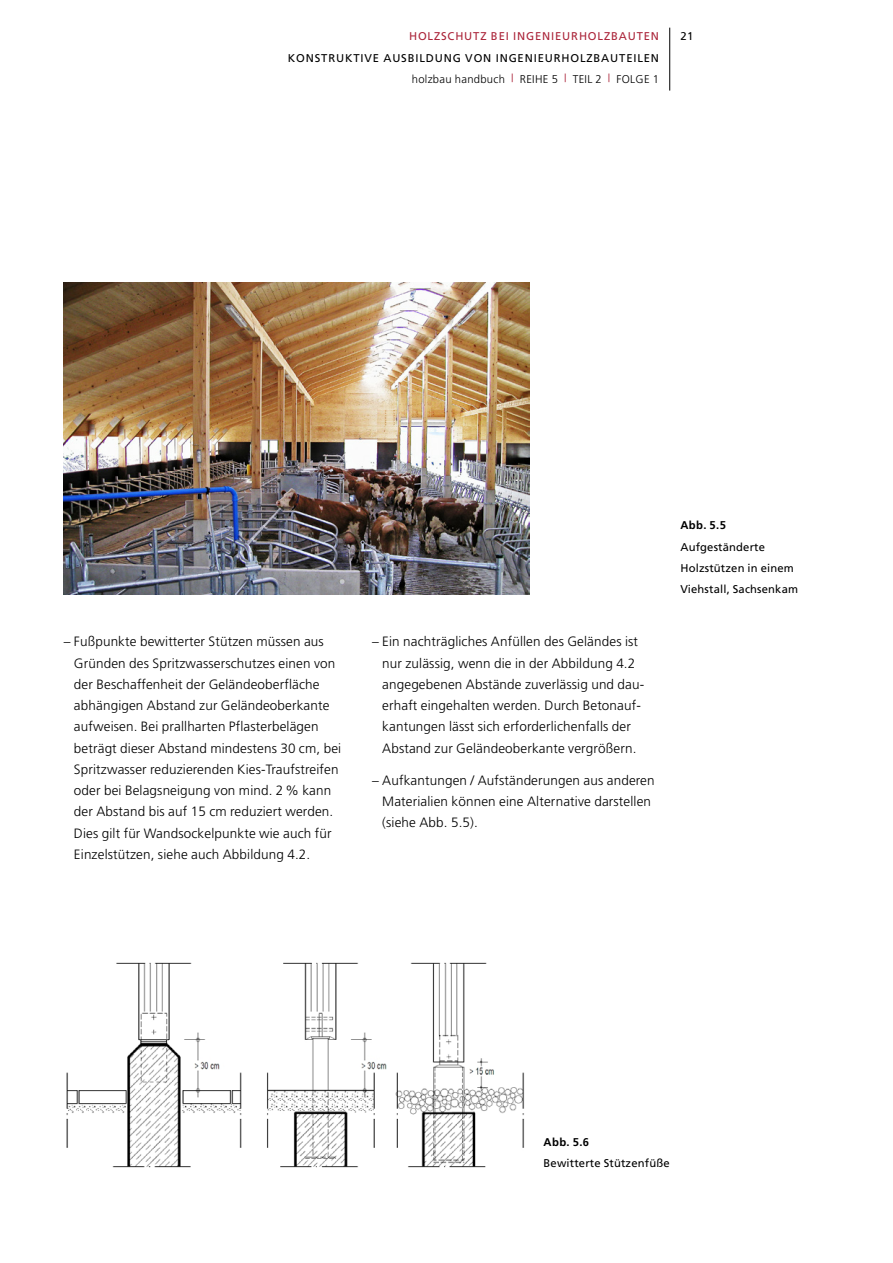
<style>
.page{position:relative;width:893px;height:1263px;background:#fff}
.page>*{position:absolute;margin:0;border:0;box-sizing:border-box;transform-origin:0 0}
.IH_Fließtext_light{font:300 13.5px/21.3px "Frutiger";letter-spacing:.01em;color:#000}
.t1{font:11.25px/21.3px "Frutiger";letter-spacing:.015em;color:#000}
.t2{font:11.25px/21.3px "Frutiger";letter-spacing:.075em;color:#000;text-align:right}
.t3{font:11.25px "Frutiger";letter-spacing:.075em;color:#ab253a}
.s1{font-weight:300}
.s2{font-weight:300;color:#ab253a}
.s3{font-weight:700}
</style>
<div class="page">
<img style="left:66px;top:962px;width:459px;height:206px">
<img style="left:64px;top:282px;width:465px;height:312px">
<hr style="left:669px;top:28px;width:1px;height:63px;background:#000">
<p class="t3" style="left:409px;top:30px;width:252px">HOLZSCHUTZ BEI INGENIEURHOLZBAUTEN</p>
<p class="t1" style="left:680px;top:26px;width:15px">21</p>
<p class="t2" style="left:288px;top:47px;width:373px">KONSTRUKTIVE AUSBILDUNG VON INGENIEURHOLZBAUTEILEN <span class="s1">holzbau handbuch</span> <span class="s2">|</span> <span class="s1">REIHE 5</span> <span class="s2">|</span> <span class="s1">TEIL 2</span> <span class="s2">|</span> <span class="s1">FOLGE 1</span></p>
<p class="IH_Fließtext_light" style="left:74px;top:631px;width:269px;text-indent:-10px">– Fußpunkte bewitterter Stützen müssen aus Gründen des Spritzwasserschutzes einen von der Beschaffenheit der Geländeoberfläche abhängigen Abstand zur Geländeoberkante aufweisen. Bei prallharten Pflasterbelägen beträgt dieser Abstand mindestens 30 cm, bei Spritzwasser reduzierenden Kies-Traufstreifen oder bei Belagsneigung von mind. 2% kann der Abstand bis auf 15 cm reduziert werden.<br>Dies gilt für Wandsockelpunkte wie auch für Einzelstützen, siehe auch Abbildung 4.2.</p>
<p class="IH_Fließtext_light" style="left:382px;top:631px;width:263px;text-indent:-10px">– Ein nachträgliches Anfüllen des Geländes ist nur zulässig, wenn die in der Abbildung 4.2 angegebenen Abstände zuverlässig und dau&shy;erhaft eingehalten werden. Durch Betonauf&shy;kantungen lässt sich erforderlichenfalls der Abstand zur Geländeoberkante vergrößern.</p>
<p class="IH_Fließtext_light" style="left:382px;top:769px;width:274px;text-indent:-10px">– Aufkantungen / Aufständerungen aus anderen<br>Materialien können eine Alternative darstellen (siehe Abb. 5.5).</p>
<p class="t1" style="left:680px;top:515px;width:119px"><span class="s3">Abb. 5.5<br></span>Aufgeständerte<br>Holzstützen in einem<br>Viehstall, Sachsenkam</p>
<p class="t1" style="left:544px;top:1131px;width:128px"><span class="s3">Abb. 5.6<br></span>Bewitterte Stützenfüße</p>
</div>
